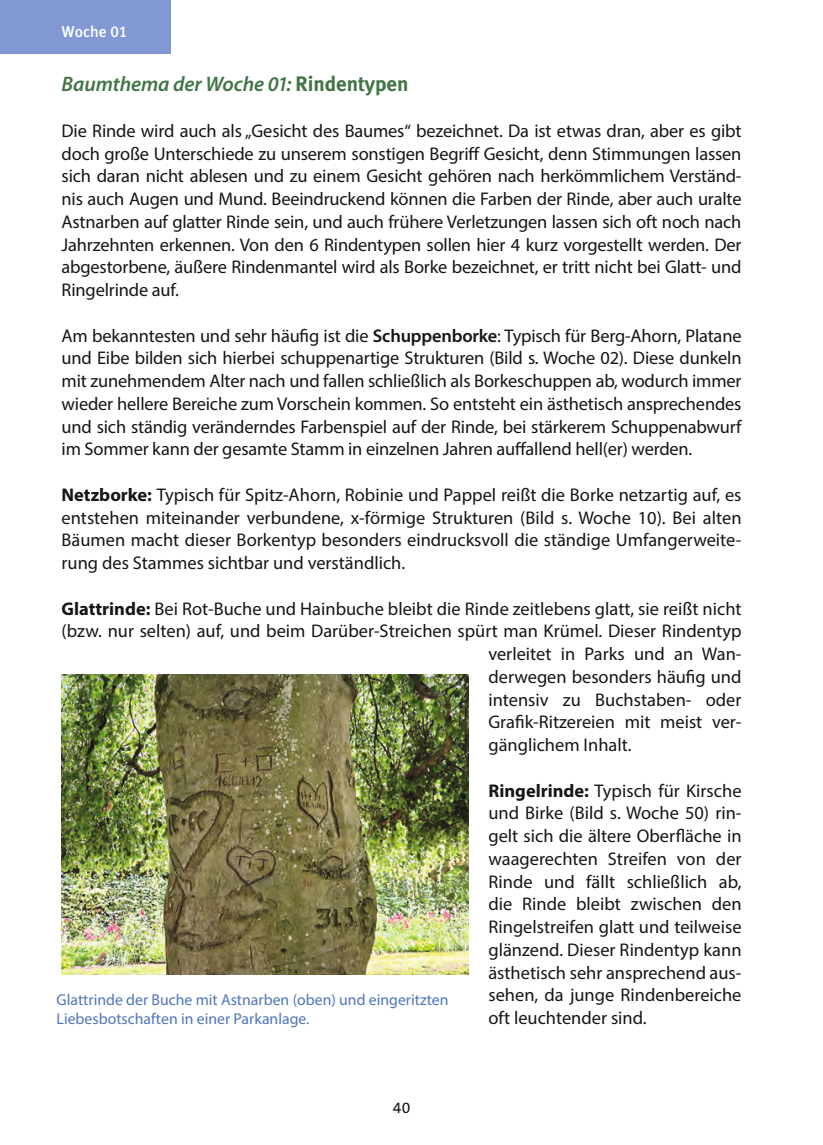
<style>
.page{position:relative;width:823px;height:1145px;background:#fff}
.page>*{position:absolute;margin:0;border:0;box-sizing:border-box;transform-origin:0 0}
.t1{font:italic 600 21px "Myriad Pro";letter-spacing:-.005em;color:#427546}
.t2{font:18.38px/22.8px "Myriad Pro";color:#151616;text-align:justify}
.t3{font:15.75px/18.9px "Myriad Pro";color:#4f75bb}
.t4{font:500 15.75px "Meta Plus Lining";color:#fff}
.t5{font:15.75px "The Sans B5 Plain";color:#151616}
.s1{font-family:"Meta Plus Lining";font-weight:700;font-style:normal}
.s2{font-weight:600}
.s3{font-weight:700}
</style>
<div class="page">
<div style="left:0;top:0;width:171px;height:53px;background:#8298d4"></div>
<img style="left:62px;top:674px;width:406px;height:300px">
<p class="t4" style="left:62px;top:23px;width:67px">Woche 01</p>
<p class="t1" style="left:62px;top:73px;width:348px">Baumthema der Woche 01: <span class="s1">Rindentypen</span></p>
<p class="t2" style="left:62px;top:119px;width:681px">Die Rinde wird auch als „Gesicht des Baumes“ bezeichnet. Da ist etwas dran, aber es gibt doch große Unterschiede zu unserem sonstigen Begriff Gesicht, denn Stimmungen lassen sich daran nicht ablesen und zu einem Gesicht gehören nach herkömmlichem Verständ&shy;nis auch Augen und Mund. Beeindruckend können die Farben der Rinde, aber auch uralte Astnarben auf glatter Rinde sein, und auch frühere Verletzungen lassen sich oft noch nach Jahrzehnten erkennen. Von den 6 Rindentypen sollen hier 4 kurz vorgestellt werden. Der abgestorbene, äußere Rindenmantel wird als Borke bezeichnet, er tritt nicht bei Glatt- und Ringelrinde auf.</p>
<p class="t2" style="left:62px;top:324px;width:681px">Am bekanntesten und sehr häufig ist die <span class="s2">Schuppenborke</span>: Typisch für Berg-Ahorn, Platane und Eibe bilden sich hierbei schuppenartige Strukturen (Bild s. Woche 02). Diese dunkeln mit zunehmendem Alter nach und fallen schließlich als Borkeschuppen ab, wodurch immer wieder hellere Bereiche zum Vorschein kommen. So entsteht ein ästhetisch ansprechendes und sich ständig veränderndes Farbenspiel auf der Rinde, bei stärkerem Schuppenabwurf im Sommer kann der gesamte Stamm in einzelnen Jahren auffallend hell(er) werden.</p>
<p class="t2" style="left:62px;top:483px;width:681px"><span class="s3">Netzborke:</span> Typisch für Spitz-Ahorn, Robinie und Pappel reißt die Borke netzartig auf, es entstehen miteinander verbundene, x-förmige Strukturen (Bild s. Woche 10). Bei alten Bäumen macht dieser Borkentyp besonders eindrucksvoll die ständige Umfangerweite&shy;rung des Stammes sichtbar und verständlich.</p>
<p class="t2" style="left:62px;top:597px;width:681px"><span class="s3">Glattrinde:</span> Bei Rot-Buche und Hainbuche bleibt die Rinde zeitlebens glatt, sie reißt nicht</p>
<p class="t2" style="left:62px;top:619px;width:681px">(bzw. nur selten) auf, und beim Darüber-Streichen spürt man Krümel. Dieser Rindentyp</p>
<p class="t2" style="left:488px;top:642px;width:254px">verleitet in Parks und an Wan-</p>
<p class="t2" style="left:488px;top:665px;width:254px">derwegen besonders häufig und</p>
<p class="t2" style="left:488px;top:688px;width:254px">intensiv zu Buchstaben- oder</p>
<p class="t2" style="left:488px;top:710px;width:254px">Grafik-Ritzereien mit meist ver-</p>
<p class="t2" style="left:488px;top:733px;width:145px">gänglichem Inhalt.</p>
<p class="t2" style="left:488px;top:779px;width:255px"><span class="s3">Ringelrinde:</span> Typisch für Kirsche und Birke (Bild s. Woche 50) rin&shy;gelt sich die ältere Oberfläche in waagerechten Streifen von der Rinde und fällt schließlich ab, die Rinde bleibt zwischen den Ringelstreifen glatt und teilweise glänzend. Dieser Rindentyp kann ästhetisch sehr ansprechend aus&shy;sehen, da junge Rindenbereiche oft leuchtender sind.</p>
<p class="t3" style="left:57px;top:990px;width:393px">Glattrinde der Buche mit Astnarben (oben) und eingeritzten<br>Liebesbotschaften in einer Parkanlage.</p>
<p class="t5" style="left:392px;top:1100px;width:19px">40</p>
</div>
